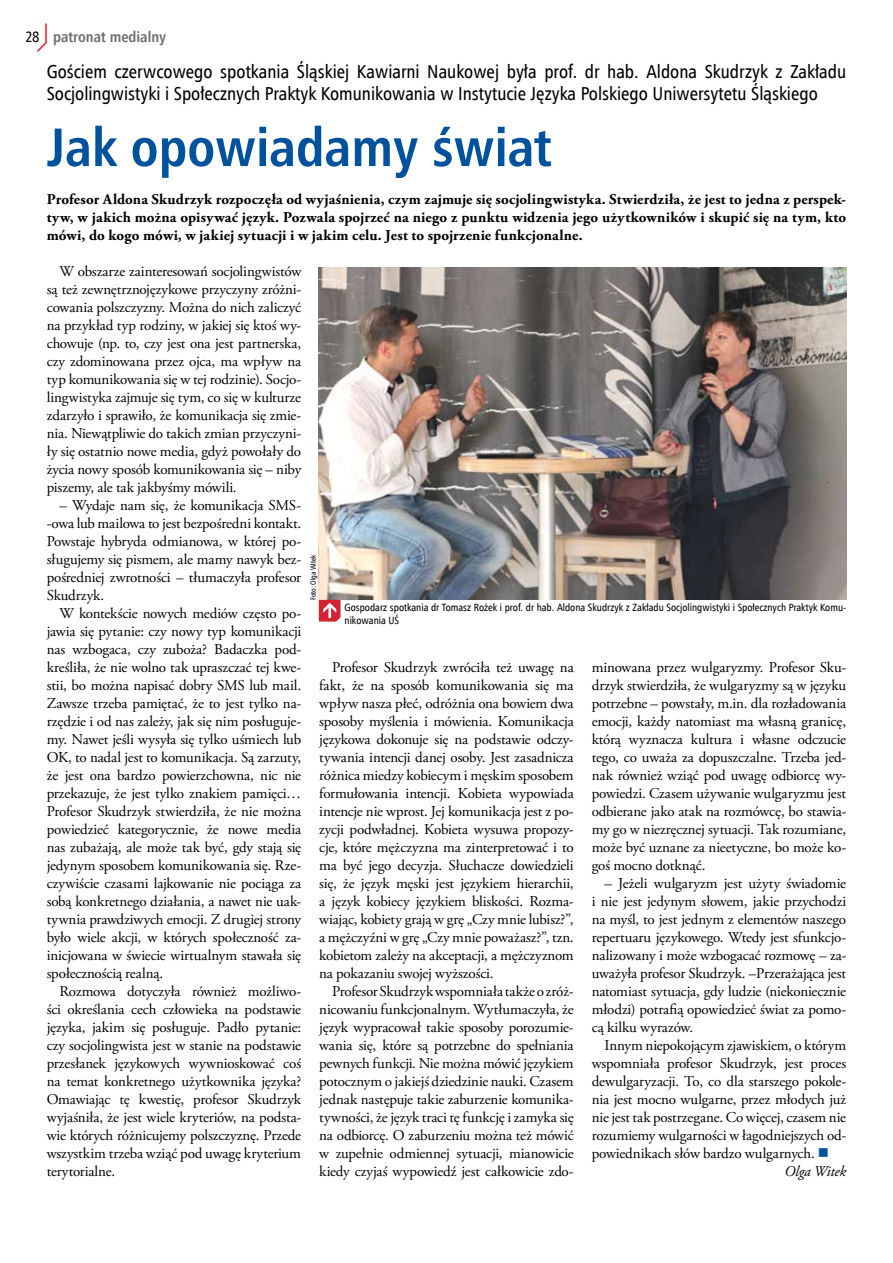
<style>
.page{position:relative;width:893px;height:1263px;background:#fff}
.page>*{position:absolute;margin:0;border:0;box-sizing:border-box;transform-origin:0 0}
.t1{font:700 54px "Humnst 777 Cn EU";color:#00529c}
.t2{font:18.75px/21.8px "Humnst 777 Cn EU";color:#000}
.t3{font:15px/18px "Adobe Garamond Pro";letter-spacing:-.01em;color:#000;text-align:justify}
.t4{font:700 15px/18px "Adobe Garamond Pro";letter-spacing:.01em;color:#000;text-align:justify}
.t5{font:700 15px "Humnst 777 Cn EU";color:#6d6f71}
.t6{font:italic 15px "Adobe Garamond Pro";letter-spacing:-.015em;color:#000}
.t7{font:10.5px/12.6px "Humnst 777 Cn EU";color:#000}
.t8{font:7.5px "Humnst 777 Cn EU";letter-spacing:-.025em;color:#000}
.s1{font-weight:400;color:#000}
.s2{color:#00529c}
</style>
<div class="page">
<svg style="left:37px;top:23px;width:10px;height:29px"></svg>
<img style="left:319px;top:267px;width:527px;height:333px">
<svg style="left:319px;top:600px;width:21px;height:22px"></svg>
<p class="t5" style="left:25px;top:28px;width:142px"><span class="s1">28</span> patronat medialny</p>
<p class="t2" style="left:47px;top:60px;width:801px">Gościem czerwcowego spotkania Śląskiej Kawiarni Naukowej była prof. dr hab. Aldona Skudrzyk z Zakładu<br>Socjolingwistyki i Społecznych Praktyk Komunikowania w Instytucie Języka Polskiego Uniwersytetu Śląskiego</p>
<h1 class="t1" style="left:47px;top:113px;width:506px">Jak opowiadamy świat</h1>
<p class="t4" style="left:47px;top:190px;width:801px">Profesor Aldona Skudrzyk rozpoczęła od wyjaśnienia, czym zajmuje się socjolingwistyka. Stwierdziła, że jest to jedna z perspek&shy;tyw, w jakich można opisywać język. Pozwala spojrzeć na niego z punktu widzenia jego użytkowników i skupić się na tym, kto mówi, do kogo mówi, w jakiej sytuacji i w jakim celu. Jest to spojrzenie funkcjonalne.</p>
<p class="t3" style="left:47px;top:262px;width:256px;text-indent:13px">W obszarze zainteresowań socjolingwistów są też zewnętrznojęzykowe przyczyny zróżni&shy;cowania polszczyzny. Można do nich zaliczyć na przykład typ rodziny, w jakiej się ktoś wy&shy;chowuje (np. to, czy jest ona jest partnerska, czy zdominowana przez ojca, ma wpływ na typ komunikowania się w tej rodzinie). Socjo&shy;lingwistyka zajmuje się tym, co się w kulturze zdarzyło i sprawiło, że komunikacja się zmie&shy;nia. Niewątpliwie do takich zmian przyczyni&shy;ły się ostatnio nowe media, gdyż powołały do życia nowy sposób komunikowania się – niby piszemy, ale tak jakbyśmy mówili.</p>
<p class="t3" style="left:47px;top:496px;width:256px;text-indent:13px">– Wydaje nam się, że komunikacja SMS--owa lub mailowa to jest bezpośredni kontakt.<br>Powstaje hybryda odmianowa, w której po&shy;sługujemy się pismem, ale mamy nawyk bez&shy;pośredniej zwrotności – tłumaczyła profesor Skudrzyk.</p>
<p class="t3" style="left:47px;top:604px;width:256px;text-indent:13px">W kontekście nowych mediów często po&shy;jawia się pytanie: czy nowy typ komunikacji nas wzbogaca, czy zuboża? Badaczka pod&shy;kreśliła, że nie wolno tak upraszczać tej kwe&shy;stii, bo można napisać dobry SMS lub mail.<br>Zawsze trzeba pamiętać, że to jest tylko na&shy;rzędzie i od nas zależy, jak się nim posługuje&shy;my. Nawet jeśli wysyła się tylko uśmiech lub OK, to nadal jest to komunikacja. Są zarzuty, że jest ona bardzo powierzchowna, nic nie przekazuje, że jest tylko znakiem pamięci… Profesor Skudrzyk stwierdziła, że nie można powiedzieć kategorycznie, że nowe media nas zubażają, ale może tak być, gdy stają się jedynym sposobem komunikowania się. Rze&shy;czywiście czasami lajkowanie nie pociąga za sobą konkretnego działania, a nawet nie uak&shy;tywnia prawdziwych emocji. Z drugiej strony było wiele akcji, w których społeczność za&shy;inicjowana w świecie wirtualnym stawała się społecznością realną.</p>
<p class="t3" style="left:47px;top:982px;width:256px;text-indent:13px">Rozmowa dotyczyła również możliwo&shy;ści określania cech człowieka na podstawie języka, jakim się posługuje. Padło pytanie: czy socjolingwista jest w stanie na podstawie przesłanek językowych wywnioskować coś na temat konkretnego użytkownika języka?<br>Omawiając tę kwestię, profesor Skudrzyk wyjaśniła, że jest wiele kryteriów, na podsta&shy;wie których różnicujemy polszczyznę. Przede wszystkim trzeba wziąć pod uwagę kryterium terytorialne.</p>
<p class="t8" style="left:309px;top:600px;width:47px;rotate:-90deg">Foto: Olga Witek</p>
<p class="t7" style="left:345px;top:601px;width:503px">Gospodarz spotkania dr Tomasz Rożek i prof. dr hab. Aldona Skudrzyk z Zakładu Socjolingwistyki i Społecznych Praktyk Komu&shy;nikowania UŚ</p>
<p class="t3" style="left:319px;top:658px;width:256px;text-indent:13px">Profesor Skudrzyk zwróciła też uwagę na fakt, że na sposób komunikowania się ma wpływ nasza płeć, odróżnia ona bowiem dwa sposoby myślenia i mówienia. Komunikacja językowa dokonuje się na podstawie odczy&shy;tywania intencji danej osoby. Jest zasadnicza różnica miedzy kobiecym i męskim sposobem formułowania intencji. Kobieta wypowiada intencje nie wprost. Jej komunikacja jest z po&shy;zycji podwładnej. Kobieta wysuwa propozy&shy;cje, które mężczyzna ma zinterpretować i to ma być jego decyzja. Słuchacze dowiedzieli się, że język męski jest językiem hierarchii, a język kobiecy językiem bliskości. Rozma&shy;wiając, kobiety grają w grę „Czy mnie lubisz?”, a mężczyźni w grę „Czy mnie poważasz?”, tzn. kobietom zależy na akceptacji, a mężczyznom na pokazaniu swojej wyższości.</p>
<p class="t3" style="left:319px;top:982px;width:256px;text-indent:13px">Profesor Skudrzyk wspomniała także o zróż&shy;nicowaniu funkcjonalnym. Wytłumaczyła, że język wypracował takie sposoby porozumie&shy;wania się, które są potrzebne do spełniania pewnych funkcji. Nie można mówić językiem potocznym o jakiejś dziedzinie nauki. Czasem jednak następuje takie zaburzenie komunika&shy;tywności, że język traci tę funkcję i zamyka się na odbiorcę. O zaburzeniu można też mówić w zupełnie odmiennej sytuacji, mianowicie kiedy czyjaś wypowiedź jest całkowicie zdo-</p>
<p class="t3" style="left:592px;top:658px;width:256px">minowana przez wulgaryzmy. Profesor Sku&shy;drzyk stwierdziła, że wulgaryzmy są w języku potrzebne – powstały, m.in. dla rozładowania emocji, każdy natomiast ma własną granicę, którą wyznacza kultura i własne odczucie tego, co uważa za dopuszczalne. Trzeba jed&shy;nak również wziąć pod uwagę odbiorcę wy&shy;powiedzi. Czasem używanie wulgaryzmu jest odbierane jako atak na rozmówcę, bo stawia&shy;my go w niezręcznej sytuacji. Tak rozumiane, może być uznane za nieetyczne, bo może ko&shy;goś mocno dotknąć.</p>
<p class="t3" style="left:592px;top:874px;width:256px;text-indent:13px">– Jeżeli wulgaryzm jest użyty świadomie i nie jest jedynym słowem, jakie przychodzi na myśl, to jest jednym z elementów naszego repertuaru językowego. Wtedy jest sfunkcjo&shy;nalizowany i może wzbogacać rozmowę – za&shy;uważyła profesor Skudrzyk. –Przerażająca jest natomiast sytuacja, gdy ludzie (niekoniecznie młodzi) potrafią opowiedzieć świat za pomo&shy;cą kilku wyrazów.</p>
<p class="t3" style="left:604px;top:1036px;width:243px">Innym niepokojącym zjawiskiem, o którym</p>
<p class="t3" style="left:592px;top:1054px;width:256px">wspomniała profesor Skudrzyk, jest proces</p>
<p class="t3" style="left:592px;top:1072px;width:256px">dewulgaryzacji. To, co dla starszego pokole-</p>
<p class="t3" style="left:592px;top:1090px;width:256px">nia jest mocno wulgarne, przez młodych już</p>
<p class="t3" style="left:592px;top:1108px;width:256px">nie jest tak postrzegane. Co więcej, czasem nie</p>
<p class="t3" style="left:592px;top:1126px;width:256px">rozumiemy wulgarności w łagodniejszych od-</p>
<p class="t3" style="left:592px;top:1144px;width:239px">powiednikach słów bardzo wulgarnych. <span class="s2">■</span></p>
<p class="t6" style="left:784px;top:1162px;width:63px">Olga Witek</p>
</div>
